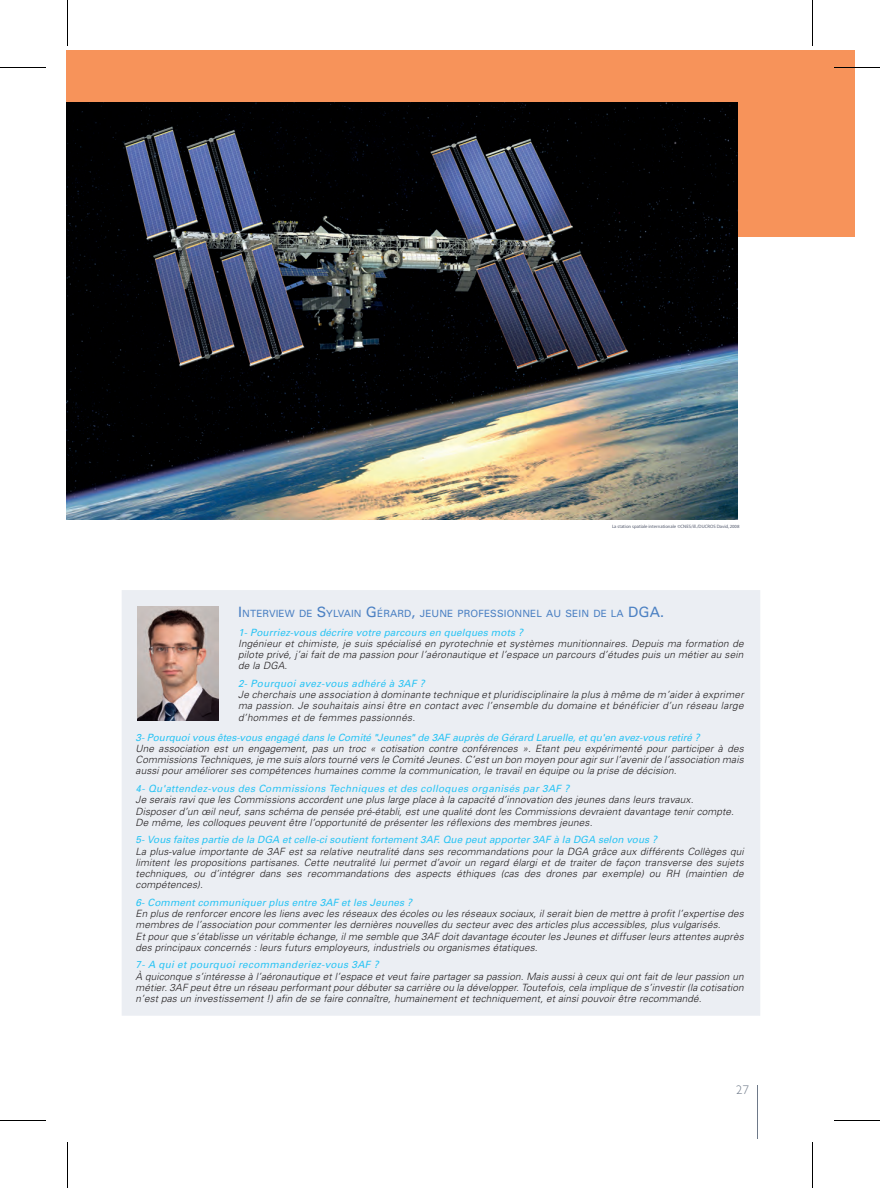
<style>
.page{position:relative;width:880px;height:1188px;background:#fff}
.page>*{position:absolute;margin:0;border:0;box-sizing:border-box;transform-origin:0 0}
.t1{font:300 12.5px "Gill Sans";color:#6e7989}
.t2{font:italic 300 10px/11.2px "Univers";letter-spacing:.01em;color:#231f20;text-align:justify}
.t3{font:italic 10px/18.8px "Univers";letter-spacing:.01em;color:#2bc4f3}
.t4{font:italic 10px "Univers";letter-spacing:-.01em;color:#2bc4f3}
.t5{font:4.75px "Myriad";color:#555c6f}
.s1{font-style:normal;font-size:14.25px;color:#4c81c3}
.s2{font-style:normal;color:#4c81c3}
</style>
<div class="page">
<div style="left:122px;top:590px;width:637px;height:425px;background:#ebeef3"></div>
<hr style="left:756px;top:1085px;width:1px;height:53px;background:#6e7989">
<div style="left:66px;top:50px;width:787px;height:187px;background:#f7935a"></div>
<img style="left:66px;top:103px;width:671px;height:416px">
<img style="left:138px;top:606px;width:80px;height:114px">
<hr style="left:67px;top:0;width:1px;height:45px;background:#000">
<hr style="left:0;top:67px;width:45px;height:1px;background:#000">
<hr style="left:0;top:1120px;width:45px;height:1px;background:#000">
<hr style="left:67px;top:1142px;width:1px;height:45px;background:#000">
<hr style="left:811px;top:0;width:1px;height:45px;background:#000">
<hr style="left:834px;top:67px;width:45px;height:1px;background:#000">
<hr style="left:834px;top:1120px;width:45px;height:1px;background:#000">
<hr style="left:811px;top:1142px;width:1px;height:45px;background:#000">
<p class="t5" style="left:611px;top:524px;width:129px">La station spatiale internationale ©CNES/ill./DUCROS David, 2008</p>
<p class="t3" style="left:238px;top:605px;width:427px"><span class="s1">I</span><span class="s2">NTERVIEW DE</span> <span class="s1">S</span><span class="s2">YLVAIN</span> <span class="s1">G</span><span class="s2">ÉRARD</span><span class="s1">,</span> <span class="s2">JEUNE PROFESSIONNEL AU SEIN DE LA</span> <span class="s1">DGA.<br></span>1- Pourriez-vous décrire votre parcours en quelques mots ?</p>
<p class="t2" style="left:238px;top:638px;width:506px">Ingénieur et chimiste, je suis spécialisé en pyrotechnie et systèmes munitionnaires. Depuis ma formation de pilote privé, j’ai fait de ma passion pour l’aéronautique et l’espace un parcours d’études puis un métier au sein de la DGA.</p>
<p class="t3" style="left:238px;top:675px;width:188px">2- Pourquoi avez-vous adhéré à 3AF ?</p>
<p class="t2" style="left:238px;top:690px;width:507px">Je cherchais une association à dominante technique et pluridisciplinaire la plus à même de m’aider à exprimer ma passion. Je souhaitais ainsi être en contact avec l’ensemble du domaine et bénéficier d’un réseau large d’hommes et de femmes passionnés.</p>
<p class="t4" style="left:135px;top:733px;width:565px">3- Pourquoi vous êtes-vous engagé dans le Comité "Jeunes" de 3AF auprès de Gérard Laruelle, et qu'en avez-vous retiré ?</p>
<p class="t2" style="left:135px;top:743px;width:609px">Une association est un engagement, pas un troc « cotisation contre conférences ». Etant peu expérimenté pour participer à des Commissions Techniques, je me suis alors tourné vers le Comité Jeunes. C’est un bon moyen pour agir sur l’avenir de l’association mais aussi pour améliorer ses compétences humaines comme la communication, le travail en équipe ou la prise de décision.</p>
<p class="t3" style="left:135px;top:780px;width:435px">4- Qu'attendez-vous des Commissions Techniques et des colloques organisés par 3AF ?</p>
<p class="t2" style="left:135px;top:795px;width:599px;text-align:left">Je serais ravi que les Commissions accordent une plus large place à la capacité d’innovation des jeunes dans leurs travaux.<br>Disposer d’un œil neuf, sans schéma de pensée pré-établi, est une qualité dont les Commissions devraient davantage tenir compte.<br>De même, les colloques peuvent être l’opportunité de présenter les réflexions des membres jeunes.</p>
<p class="t3" style="left:135px;top:831px;width:522px">5- Vous faites partie de la DGA et celle-ci soutient fortement 3AF. Que peut apporter 3AF à la DGA selon vous ?</p>
<p class="t2" style="left:135px;top:846px;width:609px">La plus-value importante de 3AF est sa relative neutralité dans ses recommandations pour la DGA grâce aux différents Collèges qui limitent les propositions partisanes. Cette neutralité lui permet d’avoir un regard élargi et de traiter de façon transverse des sujets techniques, ou d’intégrer dans ses recommandations des aspects éthiques (cas des drones par exemple) ou RH (maintien de compétences).</p>
<p class="t3" style="left:135px;top:893px;width:278px">6- Comment communiquer plus entre 3AF et les Jeunes ?</p>
<p class="t2" style="left:135px;top:908px;width:609px;text-align:left">En plus de renforcer encore les liens avec les réseaux des écoles ou les réseaux sociaux, il serait bien de mettre à profit l’expertise des membres de l’association pour commenter les dernières nouvelles du secteur avec des articles plus accessibles, plus vulgarisés.<br>Et pour que s’établisse un véritable échange, il me semble que 3AF doit davantage écouter les Jeunes et diffuser leurs attentes auprès des principaux concernés : leurs futurs employeurs, industriels ou organismes étatiques.</p>
<p class="t3" style="left:135px;top:956px;width:244px">7- A qui et pourquoi recommanderiez-vous 3AF ?</p>
<p class="t2" style="left:135px;top:971px;width:609px">À quiconque s’intéresse à l’aéronautique et l’espace et veut faire partager sa passion. Mais aussi à ceux qui ont fait de leur passion un métier. 3AF peut être un réseau performant pour débuter sa carrière ou la développer. Toutefois, cela implique de s’investir (la cotisation n’est pas un investissement !) afin de se faire connaître, humainement et techniquement, et ainsi pouvoir être recommandé.</p>
<p class="t1" style="left:736px;top:1085px;width:14px">27</p>
</div>
